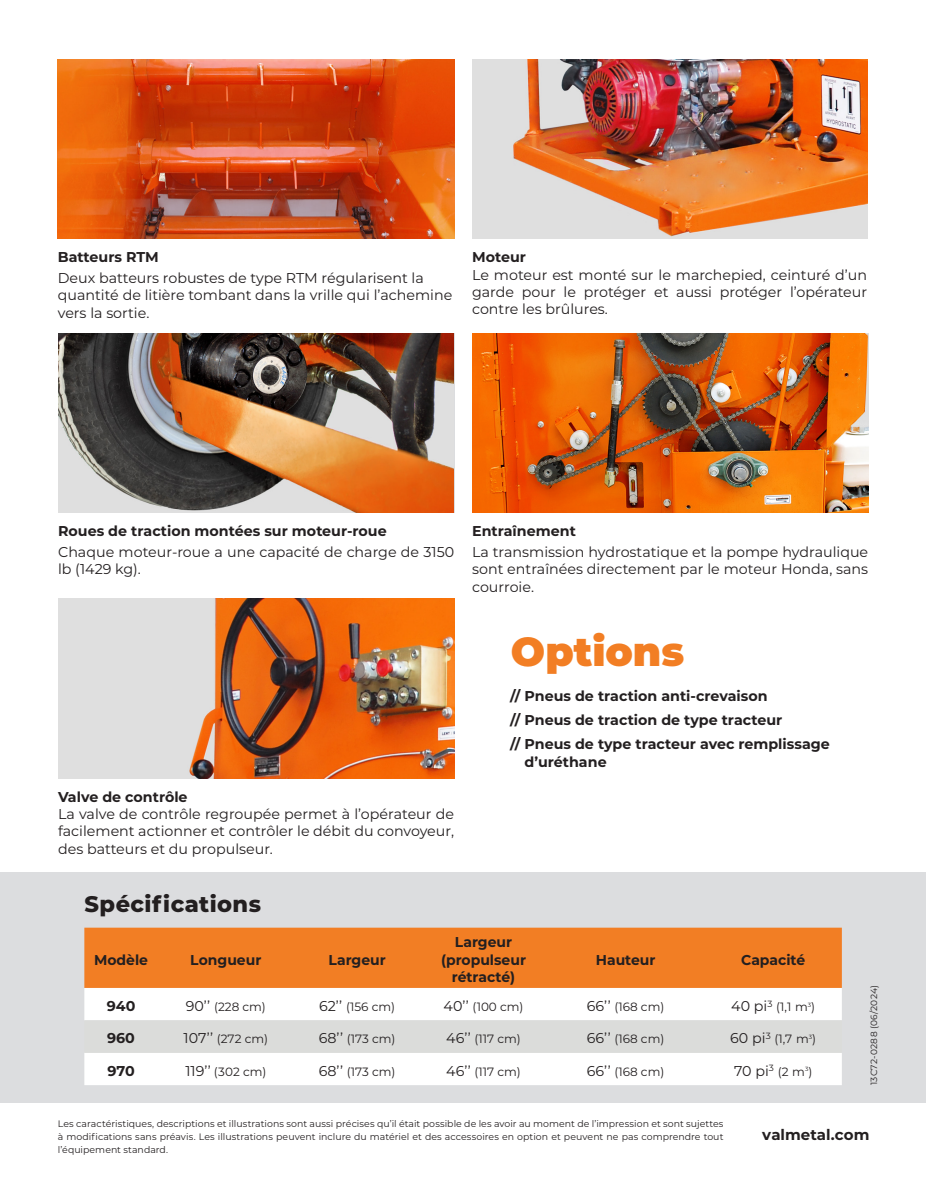
<style>
.page{position:relative;width:926px;height:1197px;background:#fff}
.page>*{position:absolute;margin:0;border:0;box-sizing:border-box;transform-origin:0 0}
.Paragraph{font:900 40.5px "Montserrat";color:#f27e24}
.Subtitle_Orange{font:800 22.5px "Montserrat";letter-spacing:.02em;color:#231f20}
.Paragraph-2{font:700 15px "Montserrat";color:#231f20}
.Regular_Text_-_Justified_-_Black_-_Space{font:14.25px/17.2px "Montserrat";color:#231f20;text-align:justify}
.Highlights{font:700 14.25px/18px "Montserrat";color:#231f20}
.Highlights-2{font:14.25px/17.2px "Montserrat";color:#231f20}
.Regular_Text_-_Justified_-_Black_-_Space-2{font:700 14.25px/17.2px "Montserrat";color:#231f20;text-align:center}
.Regular_Text_-_Justified_-_Black_-_Space-3{font:12px "Montserrat";color:#231f20}
.Paragraph-3{font:9.3px/12.8px "Montserrat";letter-spacing:.005em;color:#231f20;text-align:justify}
.Avertissement{font:9px "Montserrat";letter-spacing:.02em;color:#231f20}
.s1{font-size:14.25px}
.s2{font-size:12px}
</style>
<div class="page">
<div style="left:0;top:873px;width:925px;height:230px;background:#dcdddf"></div>
<div style="left:84px;top:928px;width:757px;height:60px;background:#f27e24"></div>
<div style="left:84px;top:988px;width:757px;height:97px;background:#fff"></div>
<svg style="left:84px;top:1020px;width:757px;height:33px"></svg>
<img style="left:473px;top:59px;width:394px;height:180px">
<img style="left:58px;top:59px;width:396px;height:180px">
<img style="left:472px;top:333px;width:396px;height:180px">
<img style="left:58px;top:599px;width:396px;height:179px">
<img style="left:58px;top:333px;width:395px;height:180px">
<p class="Highlights" style="left:58px;top:248px;width:102px">Batteurs RTM</p>
<p class="Highlights-2" style="left:58px;top:269px;width:396px">Deux batteurs robustes de type RTM régularisent la quantité de litière tombant dans la vrille qui l’achemine vers la sortie.</p>
<p class="Regular_Text_-_Justified_-_Black_-_Space-2" style="left:472px;top:248px;width:55px">Moteur</p>
<p class="Regular_Text_-_Justified_-_Black_-_Space" style="left:472px;top:265px;width:396px">Le moteur est monté sur le marchepied, ceinturé d’un garde pour le protéger et aussi protéger l’opérateur contre les brûlures.</p>
<p class="Highlights" style="left:58px;top:522px;width:330px">Roues de traction montées sur moteur-roue</p>
<p class="Regular_Text_-_Justified_-_Black_-_Space" style="left:58px;top:543px;width:397px">Chaque moteur-roue a une capacité de charge de 3150 lb (1429 kg).</p>
<p class="Regular_Text_-_Justified_-_Black_-_Space-2" style="left:58px;top:787px;width:131px">Valve de contrôle</p>
<p class="Regular_Text_-_Justified_-_Black_-_Space" style="left:58px;top:805px;width:397px">La valve de contrôle regroupée permet à l’opérateur de facilement actionner et contrôler le débit du convoyeur, des batteurs et du propulseur.</p>
<p class="Subtitle_Orange" style="left:84px;top:888px;width:178px">Spécifications</p>
<p class="Highlights" style="left:472px;top:522px;width:105px">Entraînement</p>
<p class="Regular_Text_-_Justified_-_Black_-_Space" style="left:472px;top:543px;width:397px">La transmission hydrostatique et la pompe hydraulique sont entraînées directement par le moteur Honda, sans courroie.</p>
<p class="Paragraph" style="left:510px;top:621px;width:175px">Options</p>
<p class="Highlights" style="left:510px;top:686px;width:259px">// Pneus de traction anti-crevaison</p>
<p class="Highlights" style="left:510px;top:710px;width:273px">// Pneus de traction de type tracteur</p>
<p class="Highlights" style="left:524px;top:734px;width:307px;text-indent:-14px">// Pneus de type tracteur avec remplissage d’uréthane</p>
<p class="Regular_Text_-_Justified_-_Black_-_Space-2" style="left:94px;top:950px;width:55px">Modèle</p>
<p class="Regular_Text_-_Justified_-_Black_-_Space-2" style="left:190px;top:950px;width:73px">Longueur</p>
<p class="Regular_Text_-_Justified_-_Black_-_Space-2" style="left:328px;top:950px;width:59px">Largeur</p>
<p class="Regular_Text_-_Justified_-_Black_-_Space-2" style="left:441px;top:933px;width:86px">Largeur (propulseur rétracté)</p>
<p class="Regular_Text_-_Justified_-_Black_-_Space-2" style="left:595px;top:950px;width:61px">Hauteur</p>
<p class="Regular_Text_-_Justified_-_Black_-_Space-2" style="left:741px;top:950px;width:66px">Capacité</p>
<p class="Regular_Text_-_Justified_-_Black_-_Space-2" style="left:107px;top:997px;width:30px">940</p>
<p class="Regular_Text_-_Justified_-_Black_-_Space-3" style="left:186px;top:999px;width:82px"><span class="s1">90’’</span> (228 cm)</p>
<p class="Regular_Text_-_Justified_-_Black_-_Space-3" style="left:319px;top:999px;width:77px"><span class="s1">62’’</span> (156 cm)</p>
<p class="Regular_Text_-_Justified_-_Black_-_Space-3" style="left:443px;top:999px;width:81px"><span class="s1">40’’</span> (100 cm)</p>
<p class="Regular_Text_-_Justified_-_Black_-_Space-3" style="left:587px;top:999px;width:79px"><span class="s1">66’’</span> (168 cm)</p>
<p class="Regular_Text_-_Justified_-_Black_-_Space-3" style="left:731px;top:999px;width:85px"><span class="s1">40 pi</span><sup>3</sup> (1,1 m<sup>3</sup>)</p>
<p class="Regular_Text_-_Justified_-_Black_-_Space-2" style="left:107px;top:1029px;width:29px">960</p>
<p class="Regular_Text_-_Justified_-_Black_-_Space-3" style="left:184px;top:1031px;width:86px"><span class="s1">107’’</span> (272 cm)</p>
<p class="Regular_Text_-_Justified_-_Black_-_Space-3" style="left:319px;top:1031px;width:78px"><span class="s1">68’’</span> (173 cm)</p>
<p class="Regular_Text_-_Justified_-_Black_-_Space-3" style="left:446px;top:1031px;width:76px"><span class="s1">46’’</span> (117 cm)</p>
<p class="Regular_Text_-_Justified_-_Black_-_Space-3" style="left:587px;top:1031px;width:79px"><span class="s1">66’’</span> (168 cm)</p>
<p class="Regular_Text_-_Justified_-_Black_-_Space-3" style="left:730px;top:1031px;width:87px"><span class="s1">60 pi</span><sup>3</sup> (1,7 m<sup>3</sup>)</p>
<p class="Regular_Text_-_Justified_-_Black_-_Space-2" style="left:107px;top:1061px;width:29px">970</p>
<p class="Regular_Text_-_Justified_-_Black_-_Space-3" style="left:185px;top:1063px;width:82px"><span class="s1">119’’</span> (302 cm)</p>
<p class="Regular_Text_-_Justified_-_Black_-_Space-3" style="left:319px;top:1063px;width:78px"><span class="s1">68’’</span> (173 cm)</p>
<p class="Regular_Text_-_Justified_-_Black_-_Space-3" style="left:446px;top:1063px;width:76px"><span class="s1">46’’</span> (117 cm)</p>
<p class="Regular_Text_-_Justified_-_Black_-_Space-3" style="left:587px;top:1063px;width:79px"><span class="s1">66’’</span> (168 cm)</p>
<p class="Regular_Text_-_Justified_-_Black_-_Space" style="left:734px;top:1062px;width:80px">70 pi<sup>3</sup> <span class="s2">(2 m</span><sup>3</sup><span class="s2">)</span></p>
<p class="Avertissement" style="left:867px;top:1085px;width:101px;rotate:-90deg">13C72-0288 (06/2024)</p>
<p class="Paragraph-3" style="left:58px;top:1117px;width:667px">Les caractéristiques, descriptions et illustrations sont aussi précises qu’il était possible de les avoir au moment de l’impression et sont sujettes à modifications sans préavis. Les illustrations peuvent inclure du matériel et des accessoires en option et peuvent ne pas comprendre tout l’équipement standard.</p>
<p class="Paragraph-2" style="left:762px;top:1123px;width:109px">valmetal.com</p>
</div>
